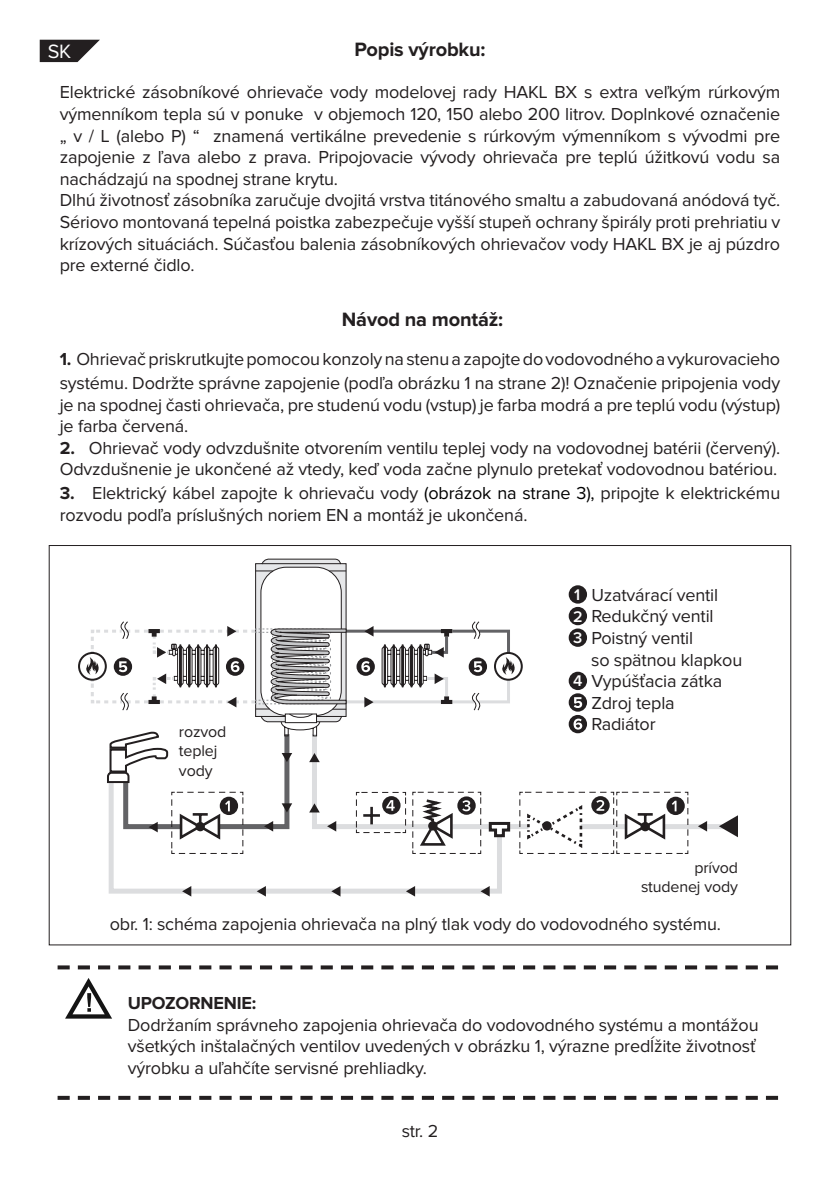
<style>
.page{position:relative;width:840px;height:1191px;background:#fff}
.page>*{position:absolute;margin:0;border:0;box-sizing:border-box;transform-origin:0 0}
.t1{font:700 20px "Proxima Nova";letter-spacing:-.01em;color:#231f20}
.t2{font:20px "Proxima Nova";color:#fff}
.t3{font:18px/21.6px "Proxima Nova";letter-spacing:-.01em;color:#231f20}
.t4{font:700 18px "Proxima Nova";letter-spacing:-.01em;color:#231f20}
.t5{font:16px/19.2px "Proxima Nova";letter-spacing:-.01em;color:#231f20}
.s1{font-weight:700}
.s2{color:#000}
.s3{font-weight:600;font-size:16px;color:#fff}
</style>
<div class="page">
<svg style="left:58px;top:1095px;width:719px;height:4px"></svg>
<svg style="left:58px;top:965px;width:719px;height:4px"></svg>
<svg style="left:40px;top:40px;width:60px;height:22px"></svg>
<svg style="left:65px;top:978px;width:47px;height:40px"></svg>
<svg style="left:108px;top:854px;width:394px;height:42px"></svg>
<svg style="left:718px;top:816px;width:19px;height:21px"></svg>
<svg style="left:697px;top:821px;width:9px;height:10px"></svg>
<svg style="left:480px;top:886px;width:9px;height:10px"></svg>
<svg style="left:405px;top:886px;width:10px;height:10px"></svg>
<svg style="left:331px;top:886px;width:9px;height:10px"></svg>
<svg style="left:256px;top:886px;width:10px;height:10px"></svg>
<svg style="left:182px;top:886px;width:9px;height:10px"></svg>
<div style="left:78px;top:652px;width:29px;height:28px;border:2px solid #231f20;border-radius:50%"></div>
<svg style="left:86px;top:558px;width:602px;height:296px"></svg>
<p class="t2" style="left:48px;top:42px;width:25px">SK</p>
<p class="t1" style="left:354px;top:40px;width:132px">Popis výrobku:</p>
<p class="t3" style="left:60px;top:82px;width:721px;text-align:justify">Elektrické zásobníkové ohrievače vody modelovej rady HAKL BX s extra veľkým rúrkovým výmenníkom tepla sú v ponuke v objemoch 120, 150 alebo 200 litrov. Doplnkové označenie „ v / L (alebo P) “ znamená vertikálne prevedenie s rúrkovým výmenníkom s vývodmi pre zapojenie z ľava alebo z prava. Pripojovacie vývody ohrievača pre teplú úžitkovú vodu sa nachádzajú na spodnej strane krytu.</p>
<p class="t3" style="left:60px;top:190px;width:721px;text-align:justify">Dlhú životnosť zásobníka zaručuje dvojitá vrstva titánového smaltu a zabudovaná anódová tyč.<br>Sériovo montovaná tepelná poistka zabezpečuje vyšší stupeň ochrany špirály proti prehriatiu v krízových situáciách. Súčasťou balenia zásobníkových ohrievačov vody HAKL BX je aj púzdro pre externé čidlo.</p>
<p class="t1" style="left:342px;top:310px;width:162px">Návod na montáž:</p>
<p class="t3" style="left:60px;top:348px;width:721px;line-height:24px"><span class="s1">1.</span> Ohrievač priskrutkujte pomocou konzoly na stenu a zapojte do vodovodného a vykurovacieho systému. Dodržte správne zapojenie (podľa obrázku 1 na strane 2)! Označenie pripojenia vody</p>
<p class="t3" style="left:60px;top:394px;width:721px">je na spodnej časti ohrievača, pre studenú vodu (vstup) je farba modrá a pre teplú vodu (výstup) je farba červená.</p>
<p class="t3" style="left:60px;top:438px;width:721px"><span class="s1">2.</span> Ohrievač vody odvzdušnite otvorením ventilu teplej vody na vodovodnej batérii (červený).<br>Odvzdušnenie je ukončené až vtedy, keď voda začne plynulo pretekať vodovodnou batériou.</p>
<p class="t3" style="left:60px;top:483px;width:721px"><span class="s1">3.</span> Elektrický kábel zapojte k ohrievaču vody <span class="s2">(obrázok na strane 3),</span> pripojte k elektrickému rozvodu podľa príslušných noriem EN a montáž je ukončená.</p>
<p class="t5" style="left:179px;top:723px;width:49px">rozvod teplej vody</p>
<p class="t3" style="left:573px;top:585px;width:146px"><span class="s3">1</span> Uzatvárací ventil</p>
<p class="t3" style="left:572px;top:606px;width:142px"><span class="s3">2</span> Redukčný ventil</p>
<p class="t3" style="left:573px;top:628px;width:121px"><span class="s3">3</span> Poistný ventil</p>
<p class="t3" style="left:590px;top:649px;width:153px">so spätnou klapkou</p>
<p class="t3" style="left:573px;top:671px;width:150px"><span class="s3">4</span> Vypúšťacia zátka</p>
<p class="t3" style="left:591px;top:693px;width:85px">Zdroj tepla</p>
<p class="t3" style="left:591px;top:714px;width:66px">Radiátor</p>
<p class="t5" style="left:694px;top:858px;width:45px">prívod</p>
<p class="t5" style="left:640px;top:878px;width:98px">studenej vody</p>
<p class="t3" style="left:110px;top:914px;width:612px">obr. 1: schéma zapojenia ohrievača na plný tlak vody do vodovodného systému.</p>
<p class="t4" style="left:128px;top:994px;width:130px">UPOZORNENIE:</p>
<p class="t3" style="left:128px;top:1014px;width:632px">Dodržaním správneho zapojenia ohrievača do vodovodného systému a montážou všetkých inštalačných ventilov uvedených v obrázku 1, výrazne predĺžite životnosť výrobku a uľahčíte servisné prehliadky.</p>
<p class="t3" style="left:401px;top:1121px;width:38px">str. 2</p>
</div>
